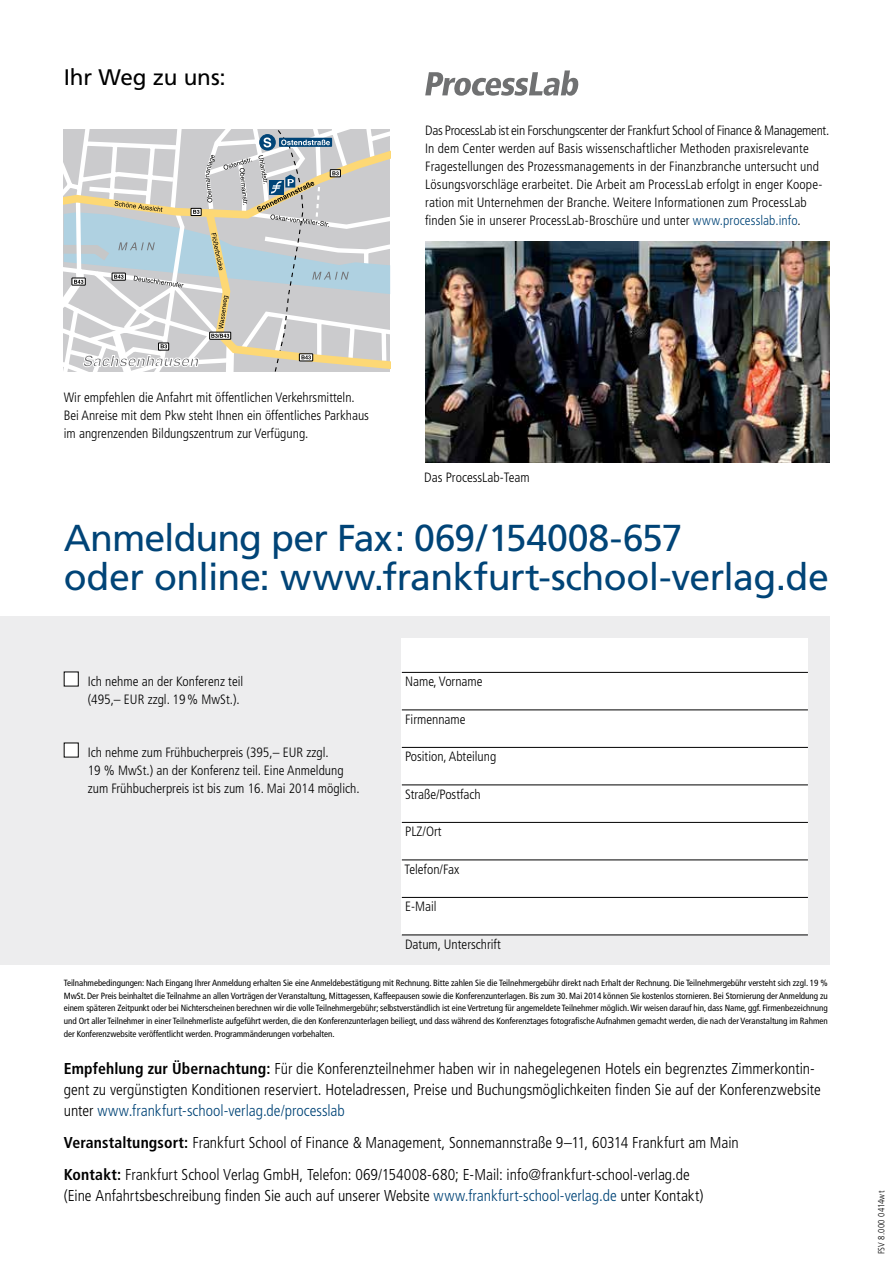
<style>
.page{position:relative;width:893px;height:1263px;background:#fff}
.page>*{position:absolute;margin:0;border:0;box-sizing:border-box;transform-origin:0 0}
.t1{font:37.5px/39px "Frutiger LT";letter-spacing:-.015em;color:#047}
.t2{font:22.5px "Frutiger LT";letter-spacing:-.005em;color:#000}
.t3{font:300 condensed 15.75px/21.3px "Frutiger LT";color:#000}
.t4{font:300 condensed 13.5px/18px "Frutiger LT";color:#000}
.t5{font:condensed 9px/12.8px "Frutiger LT";letter-spacing:-.005em;color:#000;text-align:justify}
.t6{font:300 condensed 9px "Frutiger LT";letter-spacing:.03em;color:#000}
.s1{color:#047}
.s2{font-weight:700}
</style>
<div class="page">
<div style="left:0;top:617px;width:829px;height:348px;background:#ededee"></div>
<div style="left:402px;top:638px;width:406px;height:297px;background:#fff"></div>
<div style="left:64px;top:672px;width:14px;height:14px;background:#fff"></div>
<div style="left:64px;top:672px;width:15px;height:14px;border:1px solid #000"></div>
<div style="left:64px;top:743px;width:14px;height:14px;background:#fff"></div>
<div style="left:64px;top:743px;width:15px;height:14px;border:1px solid #000"></div>
<hr style="left:402px;top:672px;width:406px;height:1px;background:#000">
<hr style="left:402px;top:710px;width:406px;height:1px;background:#000">
<hr style="left:402px;top:747px;width:406px;height:1px;background:#000">
<hr style="left:402px;top:785px;width:406px;height:1px;background:#000">
<hr style="left:402px;top:822px;width:406px;height:1px;background:#000">
<hr style="left:402px;top:860px;width:406px;height:1px;background:#000">
<hr style="left:402px;top:897px;width:406px;height:1px;background:#000">
<hr style="left:402px;top:935px;width:406px;height:1px;background:#000">
<svg style="left:425px;top:70px;width:154px;height:26px"></svg>
<img style="left:425px;top:242px;width:404px;height:221px">
<svg style="left:64px;top:129px;width:326px;height:242px;background:#cccfce"></svg>
<h2 class="t2" style="left:64px;top:64px;width:163px">Ihr Weg zu uns:</h2>
<p class="t4" style="left:425px;top:121px;width:405px">Das ProcessLab ist ein Forschungscenter der Frankfurt School of Finance &amp; Management.<br>In dem Center werden auf Basis wissenschaftlicher Methoden praxisrelevante Fragestellungen des Prozessmanagements in der Finanzbranche untersucht und Lösungsvorschläge erarbeitet. Die Arbeit am ProcessLab erfolgt in enger Koope&shy;ration mit Unternehmen der Branche. Weitere Informationen zum ProcessLab finden Sie in unserer ProcessLab-Broschüre und unter <span class="s1">www.processlab.info</span>.</p>
<p class="t4" style="left:64px;top:389px;width:307px">Wir empfehlen die Anfahrt mit öffentlichen Verkehrsmitteln.<br>Bei Anreise mit dem Pkw steht Ihnen ein öffentliches Parkhaus im angrenzenden Bildungszentrum zur Verfügung.</p>
<p class="t4" style="left:424px;top:468px;width:107px">Das ProcessLab-Team</p>
<h1 class="t1" style="left:64px;top:519px;width:767px">Anmeldung per Fax: 069/154008-657<br>oder online: www.frankfurt-school-verlag.de</h1>
<p class="t4" style="left:88px;top:673px;width:157px">Ich nehme an der Konferenz teil (495,– EUR zzgl. 19% MwSt.).</p>
<p class="t4" style="left:88px;top:744px;width:273px">Ich nehme zum Frühbucherpreis (395,– EUR zzgl.<br>19 % MwSt.) an der Konferenz teil. Eine Anmeldung zum Frühbucherpreis ist bis zum 16. Mai 2014 möglich.</p>
<p class="t4" style="left:405px;top:673px;width:79px">Name, Vorname</p>
<p class="t4" style="left:405px;top:710px;width:62px">Firmenname</p>
<p class="t4" style="left:405px;top:748px;width:93px">Position, Abteilung</p>
<p class="t4" style="left:405px;top:785px;width:77px">Straße/Postfach</p>
<p class="t4" style="left:405px;top:823px;width:38px">PLZ/Ort</p>
<p class="t4" style="left:404px;top:860px;width:57px">Telefon/Fax</p>
<p class="t4" style="left:405px;top:898px;width:33px">E-Mail</p>
<p class="t4" style="left:405px;top:935px;width:97px">Datum, Unterschrift</p>
<p class="t5" style="left:64px;top:976px;width:765px">Teilnahmebedingungen: Nach Eingang Ihrer Anmeldung erhalten Sie eine Anmeldebestätigung mit Rechnung. Bitte zahlen Sie die Teilnehmergebühr direkt nach Erhalt der Rechnung. Die Teilnehmergebühr versteht sich zzgl. 19 % MwSt. Der Preis beinhaltet die Teilnahme an allen Vorträgen der Veranstaltung, Mittagessen, Kaffeepausen sowie die Konferenzunterlagen. Bis zum 30. Mai 2014 können Sie kostenlos stornieren. Bei Stornierung der Anmeldung zu einem späteren Zeitpunkt oder bei Nichterscheinen berechnen wir die volle Teilnehmergebühr; selbstverständlich ist eine Vertretung für angemeldete Teilnehmer möglich. Wir weisen darauf hin, dass Name, ggf. Firmenbezeichnung und Ort aller Teilnehmer in einer Teilnehmerliste aufgeführt werden, die den Konferenzunterlagen beiliegt, und dass während des Konferenztages fotografische Aufnahmen gemacht werden, die nach der Veranstaltung im Rahmen der Konferenzwebsite veröffentlicht werden. Programmänderungen vorbehalten.</p>
<p class="t3" style="left:64px;top:1058px;width:759px"><span class="s2">Empfehlung zur Übernachtung:</span> Für die Konferenzteilnehmer haben wir in nahegelegenen Hotels ein begrenztes Zimmerkontin&shy;gent zu vergünstigten Konditionen reserviert. Hoteladressen, Preise und Buchungsmöglichkeiten finden Sie auf der Konferenzwebsite unter <span class="s1">www.frankfurt-school-verlag.de/processlab</span></p>
<p class="t3" style="left:64px;top:1127px;width:677px;line-height:32px"><span class="s2">Veranstaltungsort:</span> Frankfurt School of Finance &amp; Management, Sonnemannstraße 9–11, 60314 Frankfurt am Main<br><span class="s2">Kontakt:</span> Frankfurt School Verlag GmbH, Telefon: 069/154008-680; E-Mail: info@frankfurt-school-verlag.de</p>
<p class="t3" style="left:64px;top:1185px;width:641px">(Eine Anfahrtsbeschreibung finden Sie auch auf unserer Website <span class="s1">www.frankfurt-school-verlag.de</span> unter Kontakt)</p>
<p class="t6" style="left:876px;top:1254px;width:65px;rotate:-90deg">FSV 8.000 0414wt</p>
</div>
